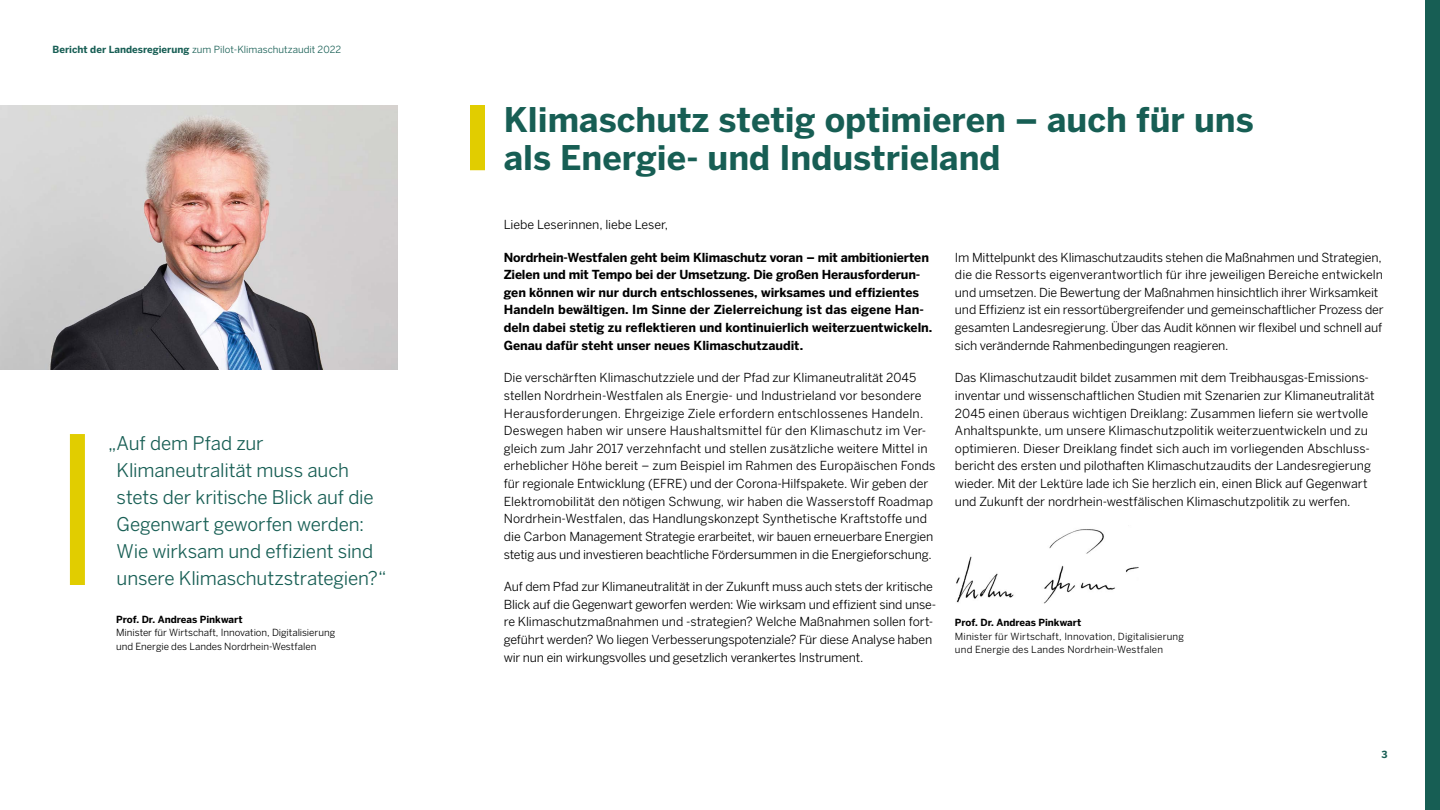
<style>
.page{position:relative;width:1440px;height:810px;background:#fff}
.page>*{position:absolute;margin:0;border:0;box-sizing:border-box;transform-origin:0 0}
.Einstieg_H1_Einstieg{font:700 33.75px/38.2px "Benton Sans";color:#175e54}
.Einstieg_Zitat_Wüst_Einstieg{font:18.75px/27px "Benton Sans";letter-spacing:-.01em;color:#175e54}
.Einstieg_Copy_Einstieg{font:12.38px/17.6px "Benton Sans";letter-spacing:-.005em;color:#000}
.Einstieg_Copy_Einstieg-2{font:700 12.38px/17.6px "Benton Sans";letter-spacing:-.005em;color:#000}
.Einstieg_Zitat_Namen_Einstieg{font:9.75px/13.5px "Benton Sans";letter-spacing:-.005em;color:#000}
.Einstieg_Signatur{font:9.75px/13.5px "Benton Sans";letter-spacing:.015em;color:#000}
.t1{font:9.75px "Benton Sans";color:#175e54}
.Einstieg_Zitat_Namen_Einstieg-2{font:700 9.75px "Benton Sans";letter-spacing:-.005em;color:#000}
.Einstieg_Signatur-2{font:700 9.75px "Benton Sans";letter-spacing:-.005em;color:#000}
.t2{font:700 9.75px "Benton Sans";color:#175e54}
.s1{font-weight:700}
</style>
<div class="page">
<div style="left:1425px;top:0;width:15px;height:810px;background:#175e54"></div>
<img style="left:0;top:105px;width:398px;height:265px">
<div style="left:70px;top:434px;width:15px;height:151px;background:#e1cd00"></div>
<div style="left:470px;top:105px;width:15px;height:65px;background:#e1cd00"></div>
<img style="left:956px;top:529px;width:182px;height:75px">
<p class="t1" style="left:52px;top:43px;width:290px"><span class="s1">Bericht der Landesregierung</span> zum Pilot-Klimaschutzaudit 2022</p>
<p class="Einstieg_Zitat_Wüst_Einstieg" style="left:117px;top:429px;width:271px;text-indent:-9px">„Auf dem Pfad zur<br>Klimaneutralität muss auch stets der kritische Blick auf die<br>Gegenwart geworfen werden:<br>Wie wirksam und effizient sind unsere Klimaschutzstrategien?“</p>
<p class="Einstieg_Zitat_Namen_Einstieg-2" style="left:116px;top:613px;width:128px">Prof. Dr. Andreas Pinkwart</p>
<p class="Einstieg_Zitat_Namen_Einstieg" style="left:116px;top:626px;width:220px">Minister für Wirtschaft, Innovation, Digitalisierung und Energie des Landes Nordrhein-Westfalen</p>
<h1 class="Einstieg_H1_Einstieg" style="left:504px;top:100px;width:751px">Klimaschutz stetig optimieren – auch für uns als Energie- und Industrieland</h1>
<p class="Einstieg_Copy_Einstieg" style="left:504px;top:215px;width:166px">Liebe Leserinnen, liebe Leser,</p>
<p class="Einstieg_Copy_Einstieg-2" style="left:504px;top:248px;width:430px">Nordrhein-Westfalen geht beim Klimaschutz voran – mit ambitionierten Zielen und mit Tempo bei der Umsetzung. Die großen Herausforderun&shy;gen können wir nur durch entschlossenes, wirksames und effizientes Handeln bewältigen. Im Sinne der Zielerreichung ist das eigene Han&shy;deln dabei stetig zu reflektieren und kontinuierlich weiterzuentwickeln.<br>Genau dafür steht unser neues Klimaschutzaudit.</p>
<p class="Einstieg_Copy_Einstieg" style="left:504px;top:369px;width:433px">Die verschärften Klimaschutzziele und der Pfad zur Klimaneutralität 2045 stellen Nordrhein-Westfalen als Energie- und Industrieland vor besondere Herausforderungen. Ehrgeizige Ziele erfordern entschlossenes Handeln.<br>Deswegen haben wir unsere Haushaltsmittel für den Klimaschutz im Ver&shy;gleich zum Jahr 2017 verzehnfacht und stellen zusätzliche weitere Mittel in erheblicher Höhe bereit – zum Beispiel im Rahmen des Europäischen Fonds für regionale Entwicklung (EFRE) und der Corona-Hilfspakete. Wir geben der Elektromobilität den nötigen Schwung, wir haben die Wasserstoff Roadmap Nordrhein-Westfalen, das Handlungskonzept Synthetische Kraftstoffe und die Carbon Management Strategie erarbeitet, wir bauen erneuerbare Energien stetig aus und investieren beachtliche Fördersummen in die Energieforschung.</p>
<p class="Einstieg_Copy_Einstieg" style="left:504px;top:578px;width:434px">Auf dem Pfad zur Klimaneutralität in der Zukunft muss auch stets der kritische Blick auf die Gegenwart geworfen werden: Wie wirksam und effizient sind unse&shy;re Klimaschutzmaßnahmen und -strategien? Welche Maßnahmen sollen fort&shy;geführt werden? Wo liegen Verbesserungspotenziale? Für diese Analyse haben wir nun ein wirkungsvolles und gesetzlich verankertes Instrument.</p>
<p class="Einstieg_Copy_Einstieg" style="left:955px;top:248px;width:430px">Im Mittelpunkt des Klimaschutzaudits stehen die Maßnahmen und Strategien, die die Ressorts eigenverantwortlich für ihre jeweiligen Bereiche entwickeln und umsetzen. Die Bewertung der Maßnahmen hinsichtlich ihrer Wirksamkeit und Effizienz ist ein ressortübergreifender und gemeinschaftlicher Prozess der gesamten Landesregierung. Über das Audit können wir flexibel und schnell auf sich verändernde Rahmenbedingungen reagieren.</p>
<p class="Einstieg_Copy_Einstieg" style="left:955px;top:369px;width:421px">Das Klimaschutzaudit bildet zusammen mit dem Treibhausgas-Emissions&shy;inventar und wissenschaftlichen Studien mit Szenarien zur Klimaneutralität 2045 einen überaus wichtigen Dreiklang: Zusammen liefern sie wertvolle Anhaltspunkte, um unsere Klimaschutzpolitik weiterzuentwickeln und zu optimieren. Dieser Dreiklang findet sich auch im vorliegenden Abschluss&shy;bericht des ersten und pilothaften Klimaschutzaudits der Landesregierung wieder. Mit der Lektüre lade ich Sie herzlich ein, einen Blick auf Gegenwart und Zukunft der nordrhein-westfälischen Klimaschutzpolitik zu werfen.</p>
<p class="Einstieg_Signatur-2" style="left:955px;top:617px;width:128px">Prof. Dr. Andreas Pinkwart</p>
<p class="Einstieg_Signatur" style="left:955px;top:629px;width:230px">Minister für Wirtschaft, Innovation, Digitalisierung und Energie des Landes Nordrhein-Westfalen</p>
<p class="t2" style="left:1381px;top:748px;width:8px">3</p>
</div>
